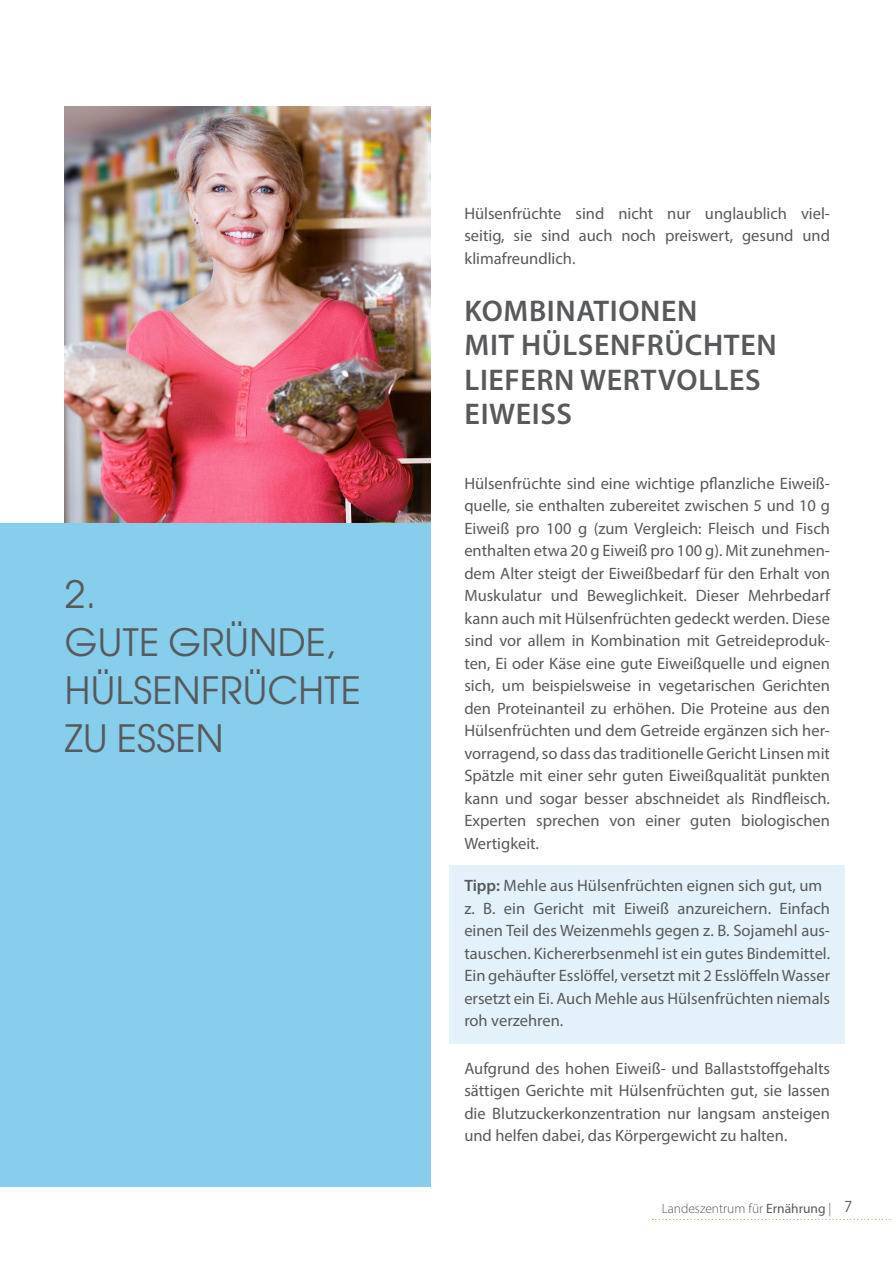
<style>
.page{position:relative;width:893px;height:1263px;background:#fff}
.page>*{position:absolute;margin:0;border:0;box-sizing:border-box;transform-origin:0 0}
.Titel_Grüner_Kasten{font:37.5px/48px "Avant Garde Gothic ITC";letter-spacing:.01em;color:#58595b}
.Headline_20pt_23ZAB{font:600 30px "Myriad Pro";letter-spacing:.02em;color:#58595b}
.Fliestext_Myriad_11{font:16.5px/22.5px "Myriad Pro";color:#58595b;text-align:justify}
.t1{font:300 13.5px "Myriad Pro";color:#58595b}
.s1{font-weight:600}
.s2{font-weight:400}
.s3{font-family:"Avant Garde Gothic ITC";font-weight:400;font-size:15px}
</style>
<div class="page">
<svg style="left:652px;top:1219px;width:241px;height:1px"></svg>
<div style="left:449px;top:865px;width:396px;height:178px;background:#e3f2fa"></div>
<div style="left:0;top:523px;width:430px;height:663px;background:#87cdec"></div>
<img style="left:65px;top:106px;width:365px;height:417px">
<p class="Titel_Grüner_Kasten" style="left:65px;top:570px;width:33px">2.</p>
<p class="Titel_Grüner_Kasten" style="left:65px;top:618px;width:298px">GUTE GRÜNDE,<br>HÜLSENFRÜCHTE<br>ZU ESSEN</p>
<p class="Fliestext_Myriad_11" style="left:464px;top:202px;width:367px">Hülsenfrüchte sind nicht nur unglaublich viel&shy;seitig, sie sind auch noch preiswert, gesund und klimafreundlich.</p>
<p class="Headline_20pt_23ZAB" style="left:465px;top:292px;width:234px">KOMBINATIONEN</p>
<p class="Headline_20pt_23ZAB" style="left:465px;top:326px;width:313px">MIT HÜLSENFRÜCHTEN</p>
<p class="Headline_20pt_23ZAB" style="left:465px;top:361px;width:298px">LIEFERN WERTVOLLES</p>
<p class="Headline_20pt_23ZAB" style="left:465px;top:395px;width:109px">EIWEISS</p>
<p class="Fliestext_Myriad_11" style="left:464px;top:472px;width:367px">Hülsenfrüchte sind eine wichtige pflanzliche Eiweiß&shy;quelle, sie enthalten zubereitet zwischen 5 und 10 g Eiweiß pro 100 g (zum Vergleich: Fleisch und Fisch enthalten etwa 20 g Eiweiß pro 100 g). Mit zunehmen&shy;dem Alter steigt der Eiweißbedarf für den Erhalt von Muskulatur und Beweglichkeit. Dieser Mehrbedarf kann auch mit Hülsenfrüchten gedeckt werden. Diese sind vor allem in Kombination mit Getreideproduk&shy;ten, Ei oder Käse eine gute Eiweißquelle und eignen sich, um beispielsweise in vegetarischen Gerichten den Proteinanteil zu erhöhen. Die Proteine aus den Hülsenfrüchten und dem Getreide ergänzen sich her&shy;vorragend, so dass das traditionelle Gericht Linsen mit Spätzle mit einer sehr guten Eiweißqualität punkten kann und sogar besser abschneidet als Rindfleisch.<br>Experten sprechen von einer guten biologischen Wertigkeit.</p>
<p class="Fliestext_Myriad_11" style="left:464px;top:874px;width:359px"><span class="s1">Tipp:</span> Mehle aus Hülsenfrüchten eignen sich gut, um</p>
<p class="Fliestext_Myriad_11" style="left:464px;top:896px;width:367px">z. B. ein Gericht mit Eiweiß anzureichern. Einfach einen Teil des Weizenmehls gegen z. B. Sojamehl aus&shy;tauschen. Kichererbsenmehl ist ein gutes Bindemittel.<br>Ein gehäufter Esslöffel, versetzt mit 2 Esslöffeln Wasser ersetzt ein Ei. Auch Mehle aus Hülsenfrüchten niemals roh verzehren.</p>
<p class="Fliestext_Myriad_11" style="left:464px;top:1057px;width:367px">Aufgrund des hohen Eiweiß- und Ballaststoffgehalts sättigen Gerichte mit Hülsenfrüchten gut, sie lassen die Blutzuckerkonzentration nur langsam ansteigen und helfen dabei, das Körpergewicht zu halten.</p>
<p class="t1" style="left:662px;top:1200px;width:192px">Landeszentrum für <span class="s2">Ernährung</span> | <span class="s3">7</span></p>
</div>
